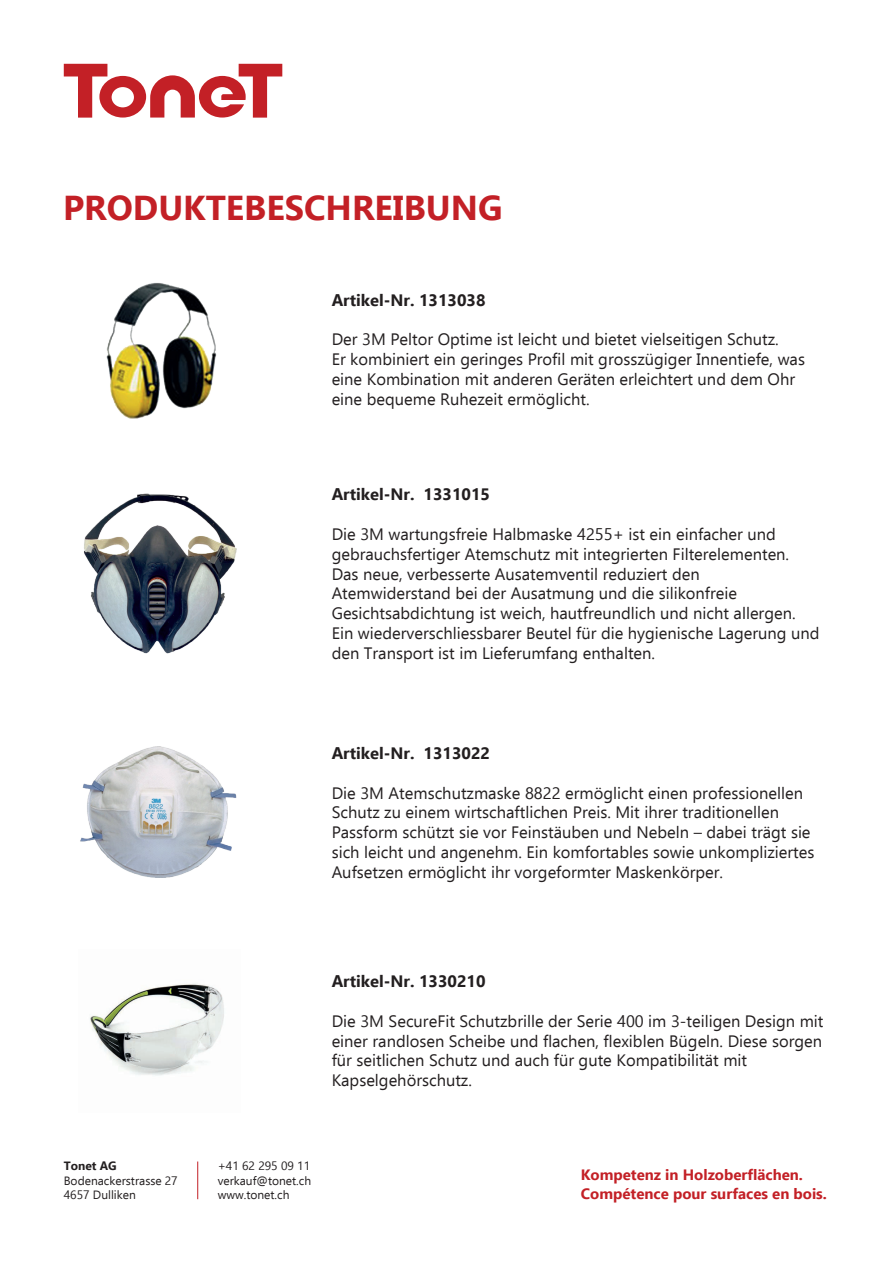
<style>
.page{position:relative;width:893px;height:1263px;background:#fff}
.page>*{position:absolute;margin:0;border:0;box-sizing:border-box;transform-origin:0 0}
.t1{font:700 34.5px "Ebrima";color:#c32026}
.t2{font:16.5px/19.8px "Ebrima";color:#231f20}
.t3{font:700 16.5px "Ebrima";color:#231f20}
.t4{font:700 15px/19.5px "Ebrima";color:#c32026}
.t5{font:12px/14.4px "Ebrima";color:#231f20}
.t6{font:700 12px "Ebrima";color:#231f20}
</style>
<div class="page">
<svg style="left:64px;top:64px;width:218px;height:54px"></svg>
<img style="left:106px;top:283px;width:111px;height:136px">
<img style="left:84px;top:493px;width:153px;height:161px">
<img style="left:80px;top:747px;width:157px;height:131px">
<img style="left:90px;top:983px;width:134px;height:93px">
<hr style="left:197px;top:1161px;width:1px;height:38px;background:#c32026">
<h1 class="t1" style="left:63px;top:180px;width:441px">PRODUKTEBESCHREIBUNG</h1>
<p class="t3" style="left:332px;top:287px;width:155px">Artikel-Nr. 1313038</p>
<p class="t2" style="left:332px;top:329px;width:475px">Der 3M Peltor Optime ist leicht und bietet vielseitigen Schutz.<br>Er kombiniert ein geringes Profil mit grosszügiger Innentiefe, was eine Kombination mit anderen Geräten erleichtert und dem Ohr eine bequeme Ruhezeit ermöglicht.</p>
<p class="t3" style="left:332px;top:482px;width:160px">Artikel-Nr. 1331015</p>
<p class="t2" style="left:332px;top:524px;width:489px">Die 3M wartungsfreie Halbmaske 4255+ ist ein einfacher und gebrauchsfertiger Atemschutz mit integrierten Filterelementen.<br>Das neue, verbesserte Ausatemventil reduziert den Atemwiderstand bei der Ausatmung und die silikonfreie Gesichtsabdichtung ist weich, hautfreundlich und nicht allergen.<br>Ein wiederverschliessbarer Beutel für die hygienische Lagerung und den Transport ist im Lieferumfang enthalten.</p>
<p class="t3" style="left:332px;top:740px;width:160px">Artikel-Nr. 1313022</p>
<p class="t2" style="left:332px;top:782px;width:484px">Die 3M Atemschutzmaske 8822 ermöglicht einen professionellen Schutz zu einem wirtschaftlichen Preis. Mit ihrer traditionellen Passform schützt sie vor Feinstäuben und Nebeln – dabei trägt sie sich leicht und angenehm. Ein komfortables sowie unkompliziertes Aufsetzen ermöglicht ihr vorgeformter Maskenkörper.</p>
<p class="t6" style="left:64px;top:1157px;width:55px">Tonet AG</p>
<p class="t5" style="left:64px;top:1173px;width:115px">Bodenackerstrasse 27<br>4657 Dulliken</p>
<p class="t3" style="left:332px;top:968px;width:155px">Artikel-Nr. 1330210</p>
<p class="t2" style="left:332px;top:1010px;width:493px">Die 3M SecureFit Schutzbrille der Serie 400 im 3-teiligen Design mit einer randlosen Scheibe und flachen, flexiblen Bügeln. Diese sorgen für seitlichen Schutz und auch für gute Kompatibilität mit Kapselgehörschutz.</p>
<p class="t5" style="left:218px;top:1158px;width:95px;text-align:justify">+41 62 295 09 11 verkauf@tonet.ch www.tonet.ch</p>
<p class="t4" style="left:581px;top:1164px;width:248px">Kompetenz in Holzoberflächen.<br>Compétence pour surfaces en bois.</p>
</div>
